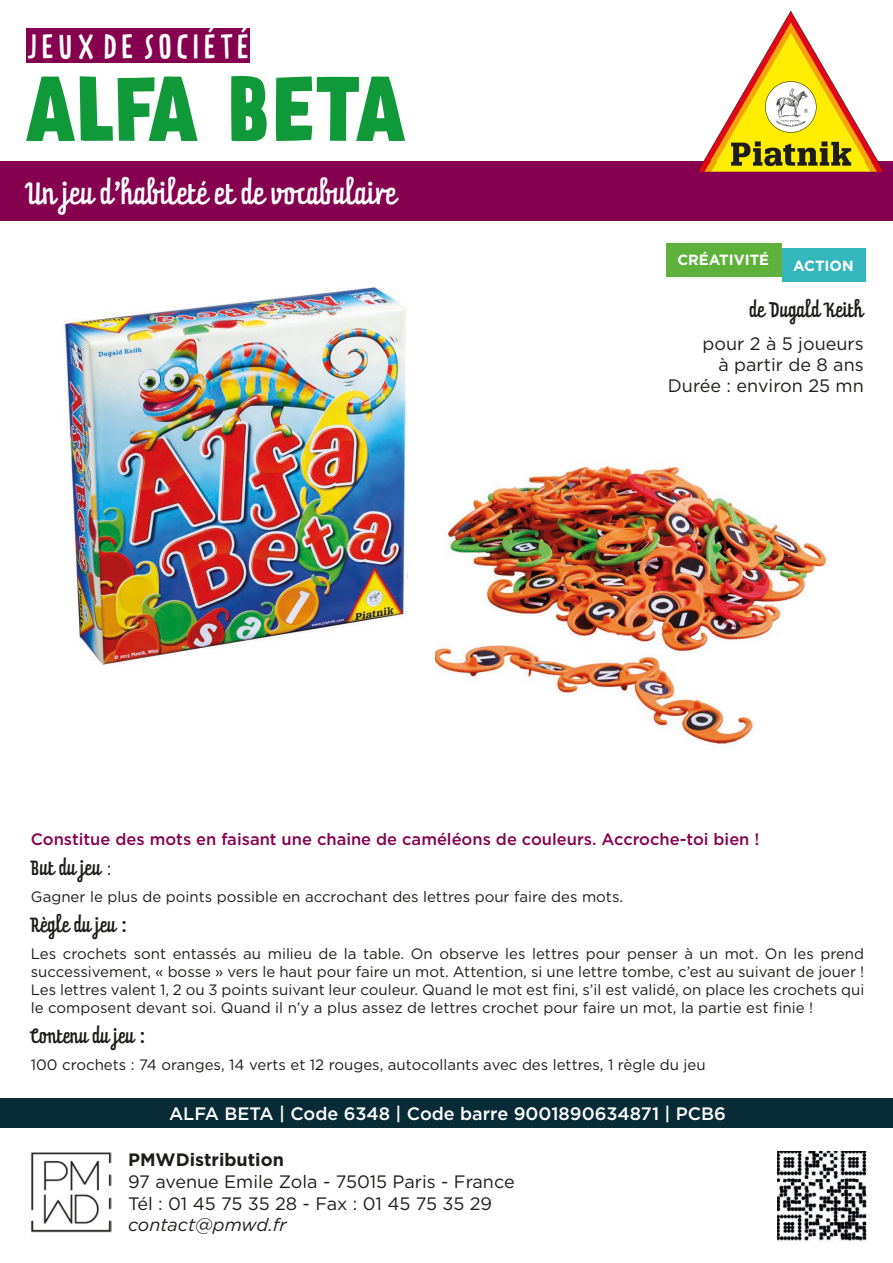
<style>
.page{position:relative;width:893px;height:1263px;background:#fff}
.page>*{position:absolute;margin:0;border:0;box-sizing:border-box;transform-origin:0 0}
.t1{font:700 81px "Prater Sans One";color:#109939}
.prater_light{font:33.75px "Prater Block One Fill";color:#fff}
.t2{font:27px "Prater Script One";color:#fff}
.t3{font:18px/21.8px "Gotham";color:#1d1d1b}
.t4{font:18px "Prater Script One";color:#1d1d1b}
.t5{font:500 18px "Gotham";color:#fff}
.t6{font:700 18px "Gotham";color:#1d1d1b}
.t7{font:italic 18px "Gotham";color:#1d1d1b}
.t8{font:500 16.5px "Gotham";color:#860050}
.t9{font:15px/18px "Gotham";color:#1d1d1b;text-align:justify}
.t10{font:700 14.7px "Gotham";color:#fff}
.s1{font-family:"Gotham"}
</style>
<div class="page">
<div style="left:0;top:162px;width:893px;height:59px;background:#860050"></div>
<svg style="left:697px;top:11px;width:187px;height:161px"></svg>
<div style="left:0;top:1098px;width:893px;height:30px;background:#082c36"></div>
<img style="left:777px;top:1151px;width:90px;height:91px">
<img style="left:30px;top:1152px;width:82px;height:81px">
<img style="left:63px;top:287px;width:344px;height:378px">
<img style="left:436px;top:465px;width:391px;height:280px">
<div style="left:26px;top:28px;width:224px;height:35px;background:#860050"></div>
<div style="left:666px;top:243px;width:116px;height:34px;background:#5eb23c"></div>
<div style="left:782px;top:248px;width:84px;height:34px;background:#33b7bd"></div>
<p class="prater_light" style="left:28px;top:27px;width:227px">JEUX DE SOCIÉTÉ</p>
<p class="t1" style="left:26px;top:57px;width:381px">ALFA BETA</p>
<p class="t2" style="left:26px;top:176px;width:373px">Un jeu d’habileté et de vocabulaire</p>
<p class="t10" style="left:677px;top:250px;width:93px">CRÉATIVITÉ</p>
<p class="t10" style="left:793px;top:257px;width:62px">ACTION</p>
<p class="t4" style="left:750px;top:298px;width:115px">de Dugald Keith</p>
<p class="t3" style="left:702px;top:332px;width:163px">pour 2 à 5 joueurs</p>
<p class="t3" style="left:718px;top:353px;width:147px">à partir de 8 ans</p>
<p class="t3" style="left:668px;top:374px;width:197px">Durée : environ 25 mn</p>
<p class="t8" style="left:31px;top:829px;width:730px">Constitue des mots en faisant une chaine de caméléons de couleurs. Accroche-toi bien !</p>
<p class="t4" style="left:31px;top:857px;width:82px">But du jeu <span class="s1">:</span></p>
<p class="t9" style="left:31px;top:888px;width:594px">Gagner le plus de points possible en accrochant des lettres pour faire des mots.</p>
<p class="t4" style="left:31px;top:914px;width:98px">Règle du jeu :</p>
<p class="t9" style="left:31px;top:945px;width:835px">Les crochets sont entassés au milieu de la table. On observe les lettres pour penser à un mot. On les prend successivement, « bosse » vers le haut pour faire un mot. Attention, si une lettre tombe, c’est au suivant de jouer !<br>Les lettres valent 1, 2 ou 3 points suivant leur couleur. Quand le mot est fini, s’il est validé, on place les crochets qui le composent devant soi. Quand il n’y a plus assez de lettres crochet pour faire un mot, la partie est finie !</p>
<p class="t4" style="left:31px;top:1025px;width:116px">Contenu du jeu :</p>
<p class="t9" style="left:31px;top:1056px;width:676px">100 crochets : 74 oranges, 14 verts et 12 rouges, autocollants avec des lettres, 1 règle du jeu</p>
<p class="t5" style="left:169px;top:1101px;width:558px">ALFA BETA | Code 6348 | Code barre 9001890634871 | PCB6</p>
<p class="t6" style="left:128px;top:1147px;width:157px">PMWDistribution</p>
<p class="t3" style="left:128px;top:1170px;width:388px">97 avenue Emile Zola - 75015 Paris - France<br>Tél : 01 45 75 35 28 - Fax : 01 45 75 35 29</p>
<p class="t7" style="left:128px;top:1213px;width:160px">contact@pmwd.fr</p>
</div>
